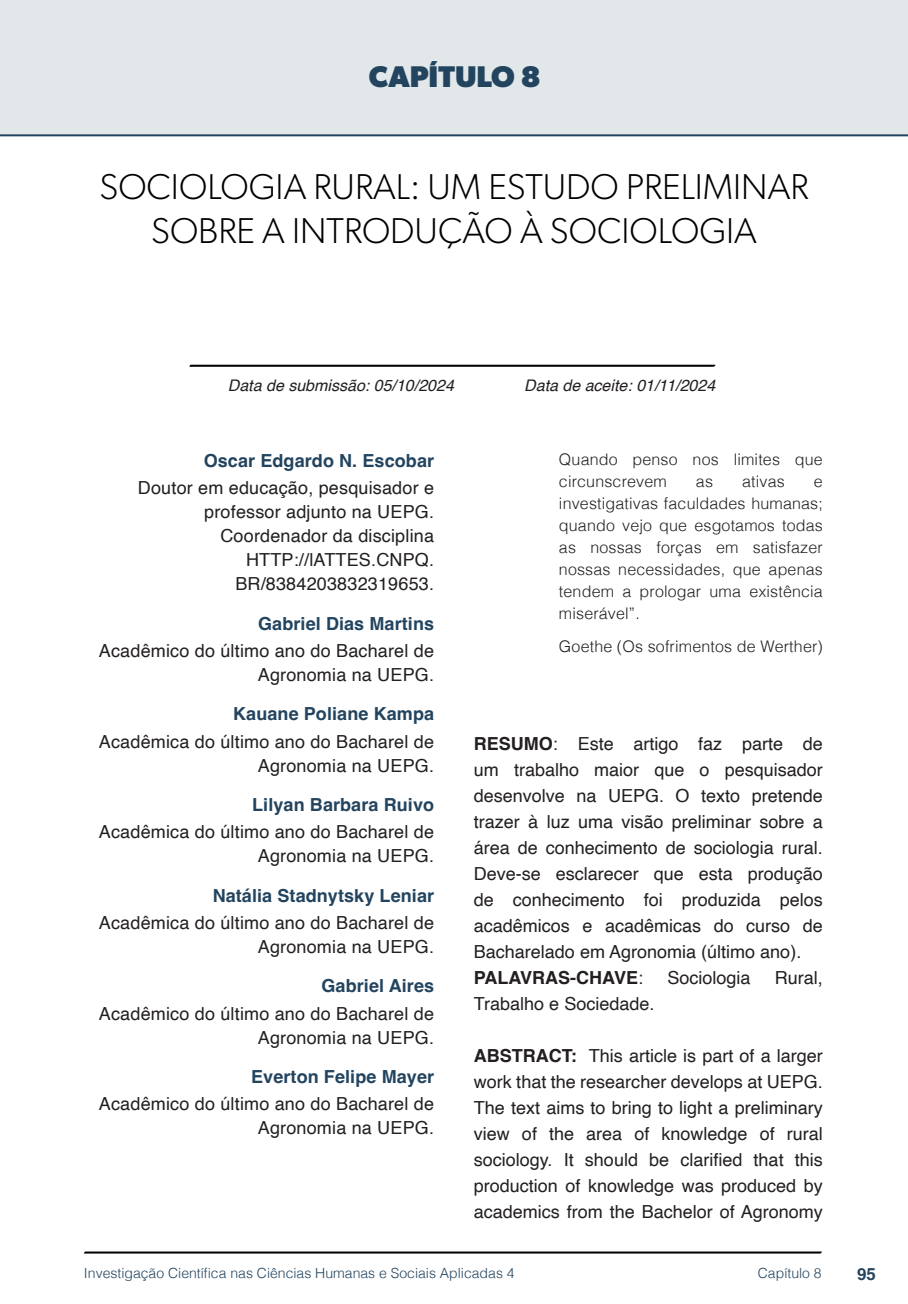
<style>
.page{position:relative;width:908px;height:1304px;background:#fff}
.page>*{position:absolute;margin:0;border:0;box-sizing:border-box;transform-origin:0 0}
.nome_artigos{font:300 36px/44px "Gibson";color:#000;text-align:center}
.capítulos{font:700 30px "Gibson";color:#23445f}
.Resumos_e_PC_TXT{font:18px/26px "Helvetica";color:#231f20;text-align:justify}
.info_autores{font:18px/24px "Helvetica";letter-spacing:.01em;color:#231f20;text-align:right}
.nome_autores{font:700 18px "Helvetica";letter-spacing:.005em;color:#23445f}
.Resumos_e_PC_TXT-2{font:700 18px "Helvetica";color:#231f20}
.t1{font:700 16.8px "Helvetica";color:#23445f}
.citacoes{font:300 16px/22px "Helvetica";letter-spacing:.01em;color:#231f20}
.data{font:italic 16px "Helvetica";color:#231f20}
.t2{font:300 14px "Helvetica";color:#23445f}
.s1{font-weight:700}
.s2{font-weight:400}
</style>
<div class="page">
<svg style="left:84px;top:1251px;width:737px;height:3px;background:#515151"></svg>
<div style="left:0;top:0;width:907px;height:136px;background:#e2e7e9"></div>
<div style="left:44px;top:72px;width:68px;height:61px;background:#e2e7e9"></div>
<svg style="left:189px;top:364px;width:526px;height:3px;background:#4f4f4f"></svg>
<p class="capítulos" style="left:369px;top:58px;width:173px">CAPÍTULO 8</p>
<p class="nome_artigos" style="left:99px;top:164px;width:710px">SOCIOLOGIA RURAL: UM ESTUDO PRELIMINAR<br>SOBRE A INTRODUÇÃO À SOCIOLOGIA</p>
<p class="data" style="left:228px;top:373px;width:227px">Data de submissão: 05/10/2024</p>
<p class="data" style="left:524px;top:373px;width:192px">Data de aceite: 01/11/2024</p>
<p class="nome_autores" style="left:204px;top:450px;width:232px">Oscar Edgardo N. Escobar</p>
<p class="info_autores" style="left:138px;top:477px;width:297px">Doutor em educação, pesquisador e professor adjunto na UEPG.</p>
<p class="info_autores" style="left:220px;top:525px;width:215px">Coordenador da disciplina</p>
<p class="info_autores" style="left:235px;top:549px;width:200px;text-align:center">HTTP://lATTES.CNPQ.<br>BR/8384203832319653.</p>
<p class="nome_autores" style="left:258px;top:612px;width:177px">Gabriel Dias Martins</p>
<p class="info_autores" style="left:99px;top:639px;width:336px">Acadêmico do último ano do Bacharel de<br>Agronomia na UEPG.</p>
<p class="nome_autores" style="left:233px;top:703px;width:202px">Kauane Poliane Kampa</p>
<p class="info_autores" style="left:99px;top:730px;width:336px">Acadêmica do último ano do Bacharel de<br>Agronomia na UEPG.</p>
<p class="nome_autores" style="left:252px;top:794px;width:183px">Lilyan Barbara Ruivo</p>
<p class="info_autores" style="left:99px;top:821px;width:336px">Acadêmica do último ano do Bacharel de<br>Agronomia na UEPG.</p>
<p class="nome_autores" style="left:212px;top:884px;width:223px">Natália Stadnytsky Leniar</p>
<p class="info_autores" style="left:99px;top:911px;width:336px">Acadêmica do último ano do Bacharel de<br>Agronomia na UEPG.</p>
<p class="nome_autores" style="left:321px;top:975px;width:114px">Gabriel Aires</p>
<p class="info_autores" style="left:99px;top:1002px;width:336px">Acadêmico do último ano do Bacharel de<br>Agronomia na UEPG.</p>
<p class="nome_autores" style="left:251px;top:1066px;width:184px">Everton Felipe Mayer</p>
<p class="info_autores" style="left:99px;top:1093px;width:336px">Acadêmico do último ano do Bacharel de<br>Agronomia na UEPG.</p>
<p class="citacoes" style="left:558px;top:447px;width:265px">Quando penso nos limites que circunscrevem</p>
<p class="citacoes" style="left:695px;top:469px;width:19px">as</p>
<p class="citacoes" style="left:741px;top:469px;width:44px">ativas</p>
<p class="citacoes" style="left:558px;top:469px;width:265px;text-align:justify;text-indent:255px">e investigativas faculdades humanas; quando vejo que esgotamos todas as nossas forças em satisfazer nossas necessidades, que apenas tendem a prologar uma existência miserável”.</p>
<p class="citacoes" style="left:558px;top:635px;width:265px">Goethe (Os sofrimentos de Werther)</p>
<p class="Resumos_e_PC_TXT" style="left:473px;top:731px;width:350px"><span class="s1">RESUMO</span>: Este artigo faz parte de um trabalho maior que o pesquisador desenvolve na UEPG. O texto pretende trazer à luz uma visão preliminar sobre a área de conhecimento de sociologia rural.<br>Deve-se esclarecer que esta produção de conhecimento foi produzida pelos acadêmicos e acadêmicas do curso de Bacharelado em Agronomia (último ano).</p>
<p class="Resumos_e_PC_TXT-2" style="left:473px;top:966px;width:171px">PALAVRAS-CHAVE<span class="s2">:</span></p>
<p class="Resumos_e_PC_TXT" style="left:667px;top:965px;width:85px">Sociologia</p>
<p class="Resumos_e_PC_TXT" style="left:774px;top:965px;width:50px">Rural,</p>
<p class="Resumos_e_PC_TXT" style="left:473px;top:991px;width:182px">Trabalho e Sociedade.</p>
<p class="Resumos_e_PC_TXT" style="left:473px;top:1043px;width:350px"><span class="s1">ABSTRACT:</span> This article is part of a larger work that the researcher develops at UEPG.<br>The text aims to bring to light a preliminary view of the area of knowledge of rural sociology. It should be clarified that this production of knowledge was produced by academics from the Bachelor of Agronomy</p>
<p class="t2" style="left:84px;top:1261px;width:432px">Investigação Científica nas Ciências Humanas e Sociais Aplicadas 4</p>
<p class="t2" style="left:757px;top:1261px;width:65px">Capítulo 8</p>
<p class="t1" style="left:856px;top:1264px;width:20px">95</p>
</div>
